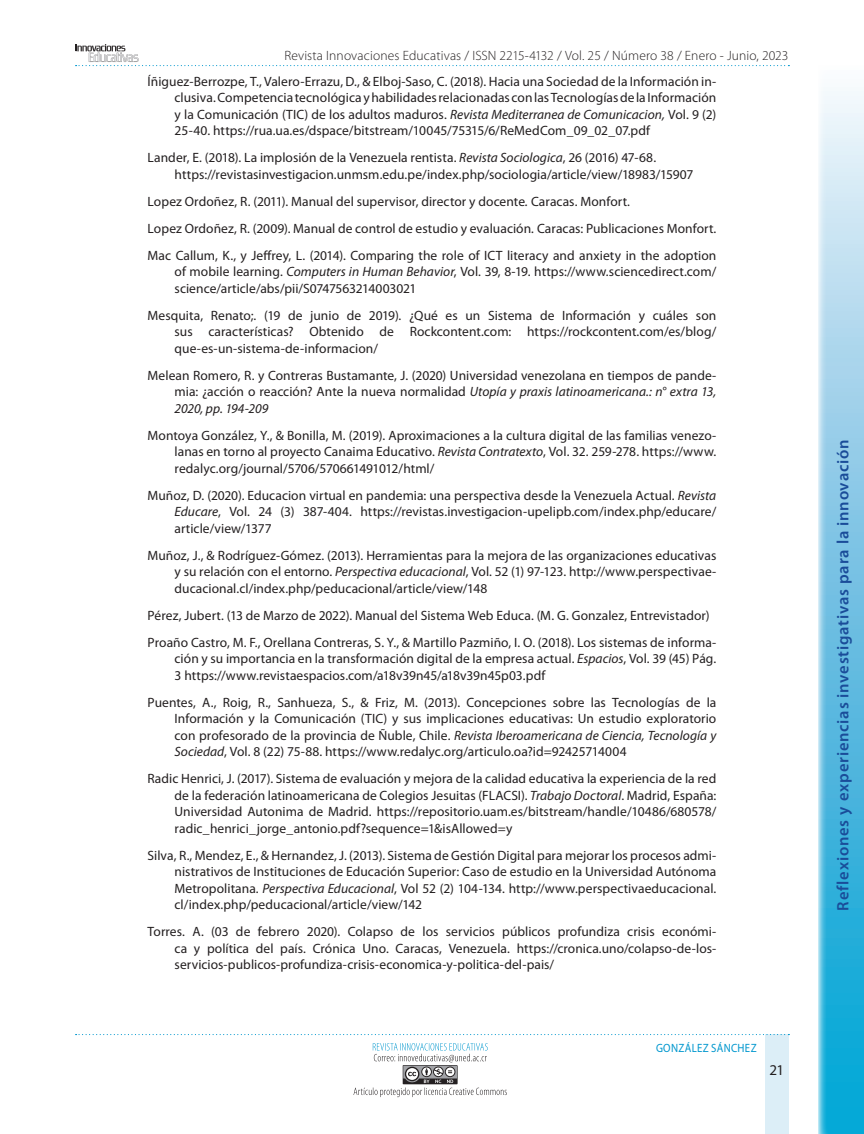
<style>
.page{position:relative;width:864px;height:1134px;background:#fff}
.page>*{position:absolute;margin:0;border:0;box-sizing:border-box;transform-origin:0 0}
.t1{font:600 16.5px "Myriad Pro";letter-spacing:.045em;color:#1a4c99}
.t2{font:15px "Myriad Pro";color:#231f20}
.t3{font:13.5px/16.5px "Myriad Pro";letter-spacing:.005em;color:#231f20;text-align:justify}
.t4{font:300 13.5px "Myriad Pro";letter-spacing:.01em;color:#231f20}
.t5{font:12px "Myriad Pro";letter-spacing:.03em;color:#0097ce;scale:.9 1}
.s1{font-style:italic}
</style>
<div class="page">
<svg style="left:76px;top:44px;width:713px;height:22px"></svg>
<div style="left:765px;top:1034px;width:23px;height:100px;background:#dceef7"></div>
<svg style="left:76px;top:1034px;width:713px;height:1px"></svg>
<svg style="left:354px;top:1043px;width:153px;height:54px"></svg>
<svg style="left:818px;top:91px;width:46px;height:1043px;background:#79c7e6"></svg>
<p class="t4" style="left:284px;top:48px;width:506px">Revista Innovaciones Educativas / ISSN 2215-4132 / Vol. 25 / Número 38 / Enero - Junio, 2023</p>
<p class="t3" style="left:175px;top:73px;width:543px;text-indent:-27px">Íñiguez-Berrozpe, T., Valero-Errazu, D., &amp; Elboj-Saso, C. (2018). Hacia una Sociedad de la Información in&shy;clusiva. Competencia tecnológica y habilidades relacionadas con las Tecnologías de la Información y la Comunicación (TIC) de los adultos maduros. <span class="s1">Revista Mediterranea de Comunicacion,</span> Vol. 9 (2)<br>25-40. https://rua.ua.es/dspace/bitstream/10045/75315/6/ReMedCom_09_02_07.pdf</p>
<p class="t3" style="left:175px;top:150px;width:520px;text-indent:-27px">Lander, E. (2018). La implosión de la Venezuela rentista. <span class="s1">Revista Sociologica</span>, 26 (2016) 47-68. https://revistasinvestigacion.unmsm.edu.pe/index.php/sociologia/article/view/18983/15907</p>
<p class="t3" style="left:148px;top:188px;width:570px;line-height:27px;text-align:left">Lopez Ordoñez, R. (2011). Manual del supervisor, director y docente<span class="s1">.</span> Caracas. Monfort.<br>Lopez Ordoñez, R. (2009). Manual de control de estudio y evaluación<span class="s1">.</span> Caracas: Publicaciones Monfort.<br>Mac Callum, K., y Jeffrey, L. (2014). Comparing the role of ICT literacy and anxiety in the adoption</p>
<p class="t3" style="left:175px;top:264px;width:543px">of mobile learning. <span class="s1">Computers in Human Behavior</span>, Vol. 39, 8-19. https://www.sciencedirect.com/ science/article/abs/pii/S0747563214003021</p>
<p class="t3" style="left:175px;top:307px;width:543px;text-indent:-27px">Mesquita, Renato;. (19 de junio de 2019). ¿Qué es un Sistema de Información y cuáles son sus características? Obtenido de Rockcontent.com: https://rockcontent.com/es/blog/ que-es-un-sistema-de-informacion/</p>
<p class="t3" style="left:175px;top:367px;width:543px;text-indent:-27px">Melean Romero, R. y Contreras Bustamante, J. (2020) Universidad venezolana en tiempos de pande&shy;mia: ¿acción o reacción? Ante la nueva normalidad <span class="s1">Utopía y praxis latinoamericana.: n° extra 13, 2020, pp. 194-209</span></p>
<p class="t3" style="left:175px;top:427px;width:543px;text-indent:-27px">Montoya González, Y., &amp; Bonilla, M. (2019). Aproximaciones a la cultura digital de las familias venezo&shy;lanas en torno al proyecto Canaima Educativo. <span class="s1">Revista Contratexto</span>, Vol. 32. 259-278. https://www. redalyc.org/journal/5706/570661491012/html/</p>
<p class="t3" style="left:175px;top:487px;width:543px;text-indent:-27px">Muñoz, D. (2020). Educacion virtual en pandemia: una perspectiva desde la Venezuela Actual. <span class="s1">Revista Educare</span>, Vol. 24 (3) 387-404. https://revistas.investigacion-upelipb.com/index.php/educare/ article/view/1377</p>
<p class="t3" style="left:175px;top:547px;width:543px;text-indent:-27px">Muñoz, J., &amp; Rodríguez-Gómez. (2013). Herramientas para la mejora de las organizaciones educativas y su relación con el entorno. <span class="s1">Perspectiva educacional</span>, Vol. 52 (1) 97-123. http://www.perspectivae&shy;ducacional.cl/index.php/peducacional/article/view/148</p>
<p class="t3" style="left:148px;top:602px;width:570px;line-height:27px">Pérez, Jubert. (13 de Marzo de 2022). Manual del Sistema Web Educa. (M. G. Gonzalez, Entrevistador)<br>Proaño Castro, M. F., Orellana Contreras, S. Y., &amp; Martillo Pazmiño, I. O. (2018). Los sistemas de informa-</p>
<p class="t3" style="left:175px;top:651px;width:543px">ción y su importancia en la transformación digital de la empresa actual. <span class="s1">Espacios</span>, Vol. 39 (45) Pág.<br>3 https://www.revistaespacios.com/a18v39n45/a18v39n45p03.pdf</p>
<p class="t3" style="left:175px;top:694px;width:543px;text-indent:-27px">Puentes, A., Roig, R., Sanhueza, S., &amp; Friz, M. (2013). Concepciones sobre las Tecnologías de la Información y la Comunicación (TIC) y sus implicaciones educativas: Un estudio exploratorio con profesorado de la provincia de Ñuble, Chile. <span class="s1">Revista Iberoamericana de Ciencia, Tecnología y Sociedad</span>, Vol. 8 (22) 75-88. https://www.redalyc.org/articulo.oa?id=92425714004</p>
<p class="t3" style="left:175px;top:771px;width:543px;text-indent:-27px">Radic Henrici, J. (2017). Sistema de evaluación y mejora de la calidad educativa la experiencia de la red de la federación latinoamericana de Colegios Jesuitas (FLACSI). <span class="s1">Trabajo Doctoral</span>. Madrid, España:<br>Universidad Autonima de Madrid. https://repositorio.uam.es/bitstream/handle/10486/680578/ radic_henrici_jorge_antonio.pdf?sequence=1&amp;isAllowed=y</p>
<p class="t3" style="left:175px;top:847px;width:543px;text-indent:-27px">Silva, R., Mendez, E., &amp; Hernandez, J. (2013). Sistema de Gestión Digital para mejorar los procesos admi&shy;nistrativos de Instituciones de Educación Superior: Caso de estudio en la Universidad Autónoma Metropolitana. <span class="s1">Perspectiva Educacional</span>, Vol 52 (2) 104-134. http://www.perspectivaeducacional. cl/index.php/peducacional/article/view/142</p>
<p class="t3" style="left:175px;top:924px;width:543px;text-indent:-27px">Torres. A. (03 de febrero 2020). Colapso de los servicios públicos profundiza crisis económi&shy;ca y política del país. Crónica Uno. Caracas, Venezuela. https://cronica.uno/colapso-de-los&shy;servicios-publicos-profundiza-crisis-economica-y-politica-del-pais/</p>
<p class="t5" style="left:656px;top:1041px;width:113px">GONZÁLEZ SÁNCHEZ</p>
<p class="t2" style="left:770px;top:1061px;width:16px">21</p>
<p class="t1" style="left:834px;top:911px;width:473px;rotate:-90deg">Reflexiones y experiencias investigativas para la innovación</p>
</div>
